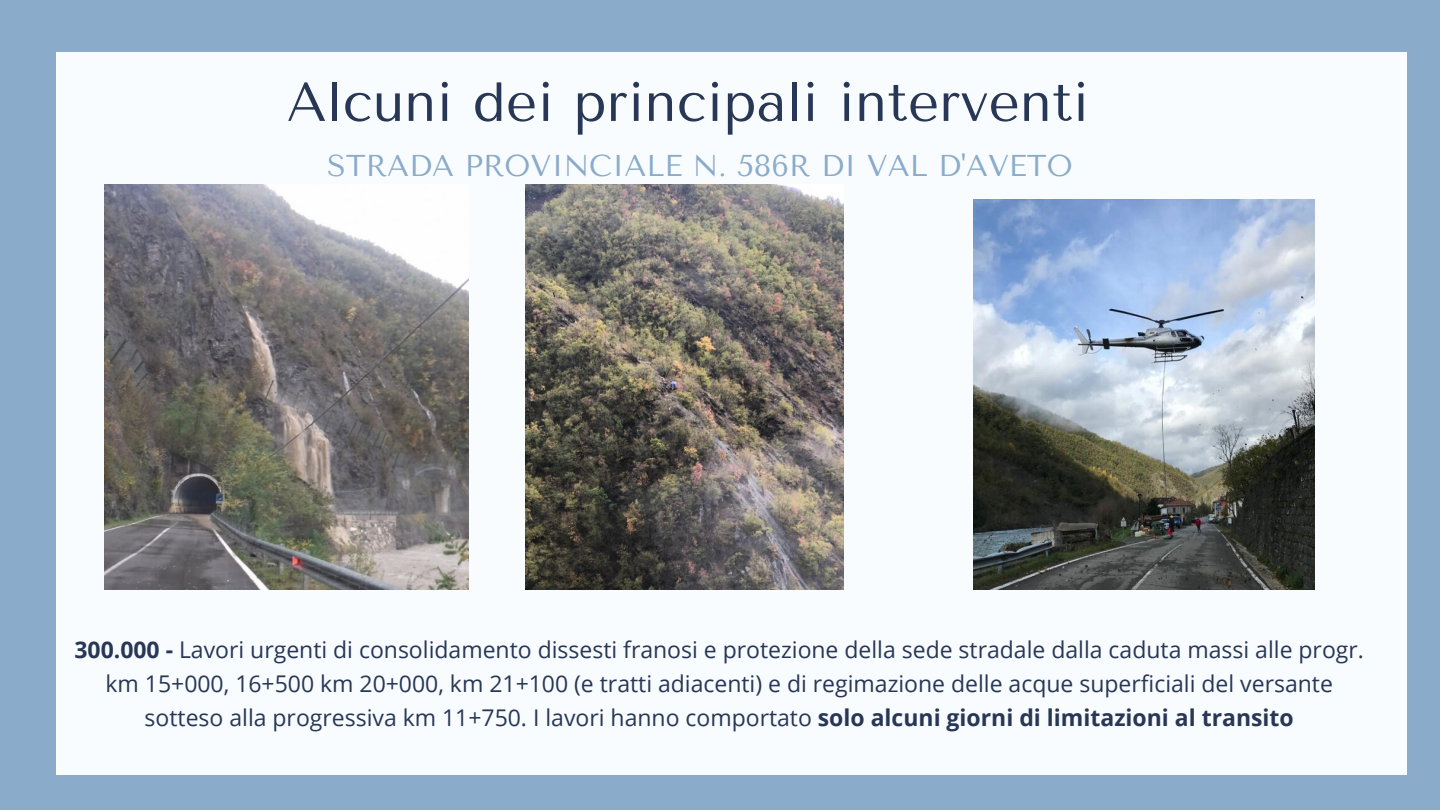
<style>
.page{position:relative;width:1440px;height:810px;background:#8aabca}
.page>*{position:absolute;margin:0;border:0;box-sizing:border-box;transform-origin:0 0}
.t1{font:55px "Tenor Sans";color:#273755}
.t2{font:30px "Tenor Sans";color:#8aabca}
.t3{font:23px/34px "Open Sans";color:#273755;text-align:center}
.s1{font-weight:700}
</style>
<div class="page">
<div style="left:56px;top:52px;width:1351px;height:723px;background:#f9fcff"></div>
<img style="left:104px;top:184px;width:365px;height:406px">
<img style="left:525px;top:184px;width:318px;height:406px">
<img style="left:974px;top:200px;width:340px;height:390px">
<h1 class="t1" style="left:287px;top:70px;width:804px">Alcuni dei principali interventi</h1>
<h2 class="t2" style="left:327px;top:148px;width:747px">STRADA PROVINCIALE N. 586R DI VAL D'AVETO</h2>
<p class="t3" style="left:74px;top:633px;width:1291px"><span class="s1">300.000 -</span> Lavori urgenti di consolidamento dissesti franosi e protezione della sede stradale dalla caduta massi alle progr. km 15+000, 16+500 km 20+000, km 21+100 (e tratti adiacenti) e di regimazione delle acque superficiali del versante sotteso alla progressiva km 11+750. I lavori hanno comportato <span class="s1">solo alcuni giorni di limitazioni al transito</span></p>
</div>
